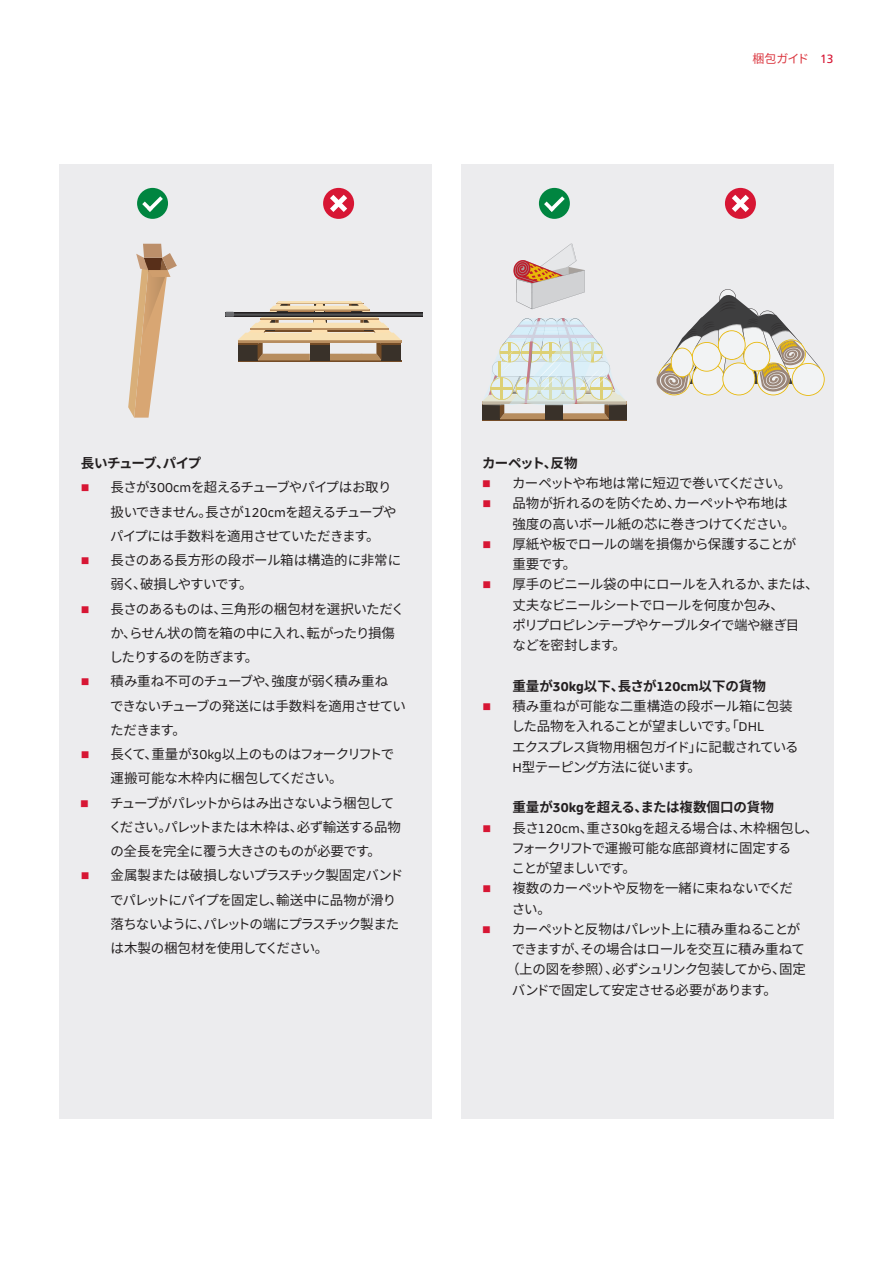
<style>
.page{position:relative;width:893px;height:1263px;background:#fff}
.page>*{position:absolute;margin:0;border:0;box-sizing:border-box;transform-origin:0 0}
.t1{font:13.5px/20.2px "Noto Sans CJ Kjp";letter-spacing:-.045em;color:#231f20}
.t2{font:13.5px/24.3px "Noto Sans CJ Kjp";letter-spacing:-.07em;color:#231f20}
.t3{font:13.5px/24.3px "Noto Sans CJ Kjp";letter-spacing:-.025em;color:#231f20}
.t4{font:13.5px/24.3px "Noto Sans CJ Kjp";letter-spacing:-.065em;color:#231f20}
.t5{font:700 13.5px "Noto Sans CJ Kjp";letter-spacing:-.015em;color:#231f20}
.t6{font:700 13.5px "Noto Sans CJ Kjp";letter-spacing:-.09em;color:#231f20}
.t7{font:12px "Noto Sans CJ Kjp";letter-spacing:-.04em;color:#db3740}
.t8{font:12px "Frutiger LT Std";color:#d71634}
.s1{color:#d71634}
.s2{font-family:"Delivery"}
</style>
<div class="page">
<div style="left:60px;top:164px;width:372px;height:954px;background:#ececee"></div>
<div style="left:461px;top:164px;width:372px;height:954px;background:#ececee"></div>
<svg style="left:128px;top:244px;width:49px;height:174px"></svg>
<svg style="left:238px;top:301px;width:163px;height:61px"></svg>
<svg style="left:234px;top:312px;width:189px;height:4px"></svg>
<div style="left:225px;top:312px;width:9px;height:5px;background:#6c6d70"></div>
<svg style="left:656px;top:289px;width:169px;height:107px"></svg>
<svg style="left:513px;top:244px;width:72px;height:65px"></svg>
<svg style="left:482px;top:318px;width:144px;height:103px"></svg>
<div style="left:137px;top:188px;width:31px;height:31px;background:#008540;border-radius:50%"></div>
<svg style="left:142px;top:196px;width:21px;height:16px"></svg>
<div style="left:323px;top:188px;width:31px;height:31px;background:#d71634;border-radius:50%"></div>
<svg style="left:330px;top:195px;width:17px;height:17px"></svg>
<div style="left:539px;top:188px;width:31px;height:31px;background:#008540;border-radius:50%"></div>
<svg style="left:544px;top:196px;width:21px;height:16px"></svg>
<div style="left:725px;top:188px;width:31px;height:31px;background:#d71634;border-radius:50%"></div>
<svg style="left:732px;top:195px;width:17px;height:17px"></svg>
<p class="t7" style="left:752px;top:51px;width:58px">梱包ガイド</p>
<p class="t8" style="left:820px;top:52px;width:15px">13</p>
<p class="t6" style="left:81px;top:455px;width:122px">長いチューブ、パイプ</p>
<p class="t4" style="left:110px;top:475px;width:288px;text-indent:-29px"><span class="s1">■</span> 長さが<span class="s2">300cm</span>を超えるチューブやパイプはお取り扱いできません。長さが<span class="s2">120cm</span>を超えるチューブやパイプには手数料を適用させていただきます。</p>
<p class="t3" style="left:111px;top:548px;width:292px;text-indent:-30px"><span class="s1">■</span> 長さのある長方形の段ボール箱は構造的に非常に弱く、破損しやすいです。</p>
<p class="t1" style="left:109px;top:597px;width:297px;line-height:24.3px;text-indent:-29px"><span class="s1">■</span> 長さのあるものは、三角形の梱包材を選択いただくか、らせん状の筒を箱の中に入れ、転がったり損傷したりするのを防ぎます。</p>
<p class="t1" style="left:110px;top:669px;width:297px;line-height:24.3px;text-indent:-29px"><span class="s1">■</span> 積み重ね不可のチューブや、強度が弱く積み重ね<br>できないチューブの発送には手数料を適用させていただきます。</p>
<p class="t3" style="left:111px;top:742px;width:285px;text-indent:-30px"><span class="s1">■</span> 長くて、重量が<span class="s2">30kg</span>以上のものはフォークリフトで運搬可能な木枠内に梱包してください。</p>
<p class="t1" style="left:109px;top:791px;width:294px;line-height:24.3px;text-indent:-28px"><span class="s1">■</span> チューブがパレットからはみ出さないよう梱包してください。パレットまたは木枠は、必ず輸送する品物の全長を完全に覆う大きさのものが必要です。</p>
<p class="t2" style="left:110px;top:864px;width:295px;text-indent:-29px"><span class="s1">■</span> 金属製または破損しないプラスチック製固定バンドでパレットにパイプを固定し、輸送中に品物が滑り落ちないように、パレットの端にプラスチック製または木製の梱包材を使用してください。</p>
<p class="t5" style="left:482px;top:455px;width:97px">カーペット、反物</p>
<p class="t1" style="left:482px;top:473px;width:311px"><span class="s1">■</span> カーペットや布地は常に短辺で巻いてください。</p>
<p class="t1" style="left:512px;top:494px;width:284px;text-indent:-30px"><span class="s1">■</span> 品物が折れるのを防ぐため、カーペットや布地は強度の高いボール紙の芯に巻きつけてください。</p>
<p class="t1" style="left:512px;top:534px;width:285px;text-indent:-30px"><span class="s1">■</span> 厚紙や板でロールの端を損傷から保護することが重要です。</p>
<p class="t1" style="left:512px;top:575px;width:308px;text-indent:-30px"><span class="s1">■</span> 厚手のビニール袋の中にロールを入れるか、または、丈夫なビニールシートでロールを何度か包み、<br>ポリプロピレンテープやケーブルタイで端や継ぎ目<br>などを密封します。</p>
<p class="t5" style="left:512px;top:678px;width:255px">重量が<span class="s2">30kg</span>以下、長さが<span class="s2">120cm</span>以下の貨物</p>
<p class="t1" style="left:511px;top:696px;width:289px;text-indent:-29px"><span class="s1">■</span> 積み重ねが可能な二重構造の段ボール箱に包装した品物を入れることが望ましいです。「<span class="s2">DHL<br></span>エクスプレス貨物用梱包ガイド」に記載されている<br><span class="s2">H</span>型テーピング方法に従います。</p>
<p class="t5" style="left:512px;top:800px;width:263px">重量が<span class="s2">30kg</span>を超える、または複数個口の貨物</p>
<p class="t1" style="left:511px;top:818px;width:308px;text-indent:-29px"><span class="s1">■</span> 長さ<span class="s2">120cm</span>、重さ<span class="s2">30kg</span>を超える場合は、木枠梱包し、フォークリフトで運搬可能な底部資材に固定する<br>ことが望ましいです。</p>
<p class="t1" style="left:512px;top:878px;width:283px;text-indent:-29px"><span class="s1">■</span> 複数のカーペットや反物を一緒に束ねないでください。</p>
<p class="t2" style="left:482px;top:917px;width:320px"><span class="s1">■</span> カーペットと反物はパレット上に積み重ねることが</p>
<p class="t3" style="left:512px;top:937px;width:295px">できますが、その場合はロールを交互に積み重ねて</p>
<p class="t4" style="left:506px;top:957px;width:301px">（上の図を参照）、必ずシュリンク包装してから、固定</p>
<p class="t1" style="left:512px;top:980px;width:267px">バンドで固定して安定させる必要があります。</p>
</div>
